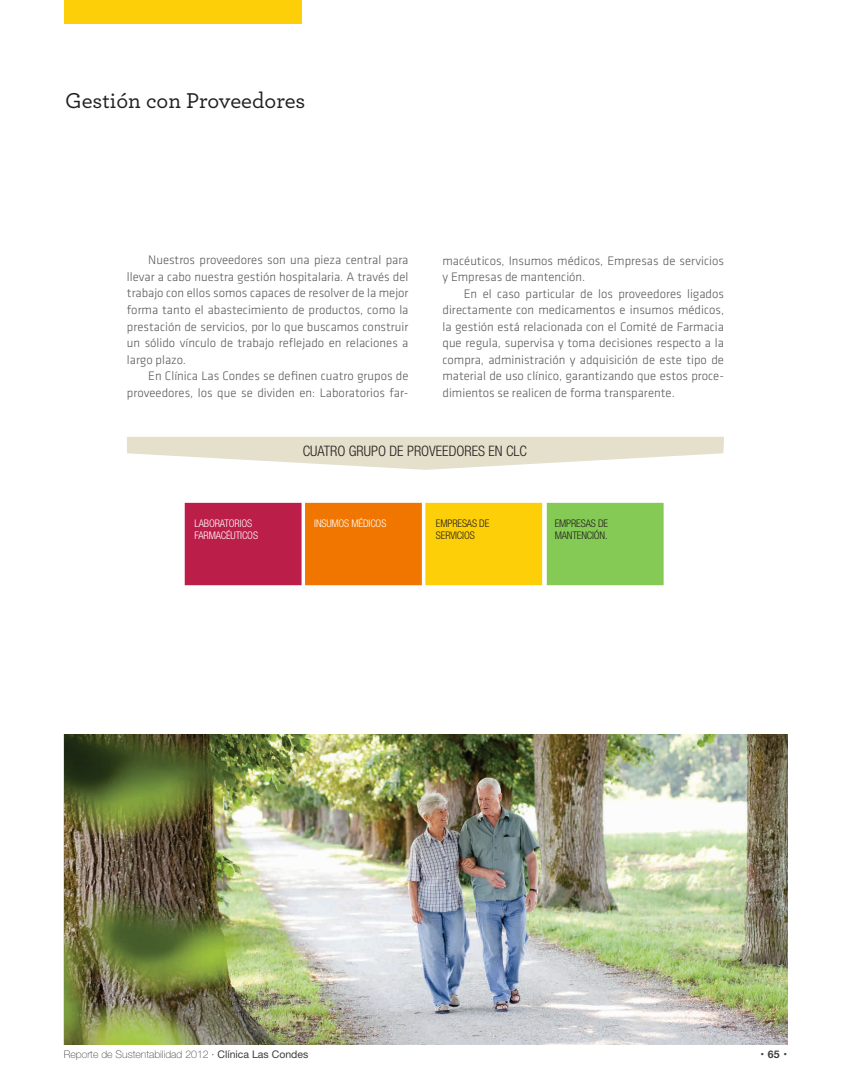
<style>
.page{position:relative;width:851px;height:1085px;background:#fff}
.page>*{position:absolute;margin:0;border:0;box-sizing:border-box;transform-origin:0 0}
.t1{font:500 22.5px "Archer";color:#231f20}
.t2{font:300 condensed 14.4px "Helvetica Neue";color:#231f20}
.t3{font:700 13.5px "Helvetica Neue";color:#3e3e3f}
.PARRAFO_TEXTOS{font:300 12.75px/16.5px "Klavika";color:#57585a;text-align:justify}
.t4{font:100 10.5px "Helvetica Neue";color:#3e3e3f}
.t5{font:300 condensed 10.5px/12px "Helvetica Neue";letter-spacing:-.015em;color:#231f20}
.t6{font:300 condensed 10.5px/12px "Helvetica Neue";letter-spacing:-.015em;color:#fff}
.s1{font-weight:400}
.s2{font-size:10.5px}
</style>
<div class="page">
<div style="left:64px;top:0;width:237px;height:23px;background:#fdcf09"></div>
<svg style="left:185px;top:502px;width:478px;height:83px;background:#cd8f30"></svg>
<svg style="left:127px;top:437px;width:597px;height:33px"></svg>
<img style="left:64px;top:734px;width:723px;height:310px">
<p class="t1" style="left:65px;top:84px;width:242px">Gestión con Proveedores</p>
<p class="PARRAFO_TEXTOS" style="left:127px;top:252px;width:283px;text-indent:21px">Nuestros proveedores son una pieza central para llevar a cabo nuestra gestión hospitalaria. A través del trabajo con ellos somos capaces de resolver de la mejor forma tanto el abastecimiento de productos, como la prestación de servicios, por lo que buscamos construir un sólido vínculo de trabajo reflejado en relaciones a largo plazo.</p>
<p class="PARRAFO_TEXTOS" style="left:127px;top:368px;width:283px;text-align:right">En Clínica Las Condes se definen cuatro grupos de proveedores, los que se dividen en: Laboratorios far-</p>
<p class="PARRAFO_TEXTOS" style="left:442px;top:252px;width:283px">macéuticos, Insumos médicos, Empresas de servicios y Empresas de mantención.</p>
<p class="PARRAFO_TEXTOS" style="left:442px;top:285px;width:283px;text-indent:21px">En el caso particular de los proveedores ligados directamente con medicamentos e insumos médicos, la gestión está relacionada con el Comité de Farmacia que regula, supervisa y toma decisiones respecto a la compra, administración y adquisición de este tipo de material de uso clínico, garantizando que estos proce&shy;dimientos se realicen de forma transparente.</p>
<p class="t2" style="left:303px;top:442px;width:226px">CUATRO GRUPO DE PROVEEDORES EN CLC</p>
<p class="t6" style="left:194px;top:517px;width:65px">LABORATORIOS<br>FARMACÉUTICOS</p>
<p class="t6" style="left:314px;top:517px;width:74px">INSUMOS MÉDICOS</p>
<p class="t5" style="left:436px;top:517px;width:55px">EMPRESAS DE<br>SERVICIOS</p>
<p class="t5" style="left:554px;top:517px;width:55px">EMPRESAS DE<br>MANTENCIÓN.</p>
<p class="t4" style="left:64px;top:1048px;width:246px">Reporte de Sustentabilidad 2012 · <span class="s1">Clínica Las Condes</span></p>
<p class="t3" style="left:760px;top:1044px;width:28px">· <span class="s2">65</span> ·</p>
</div>
